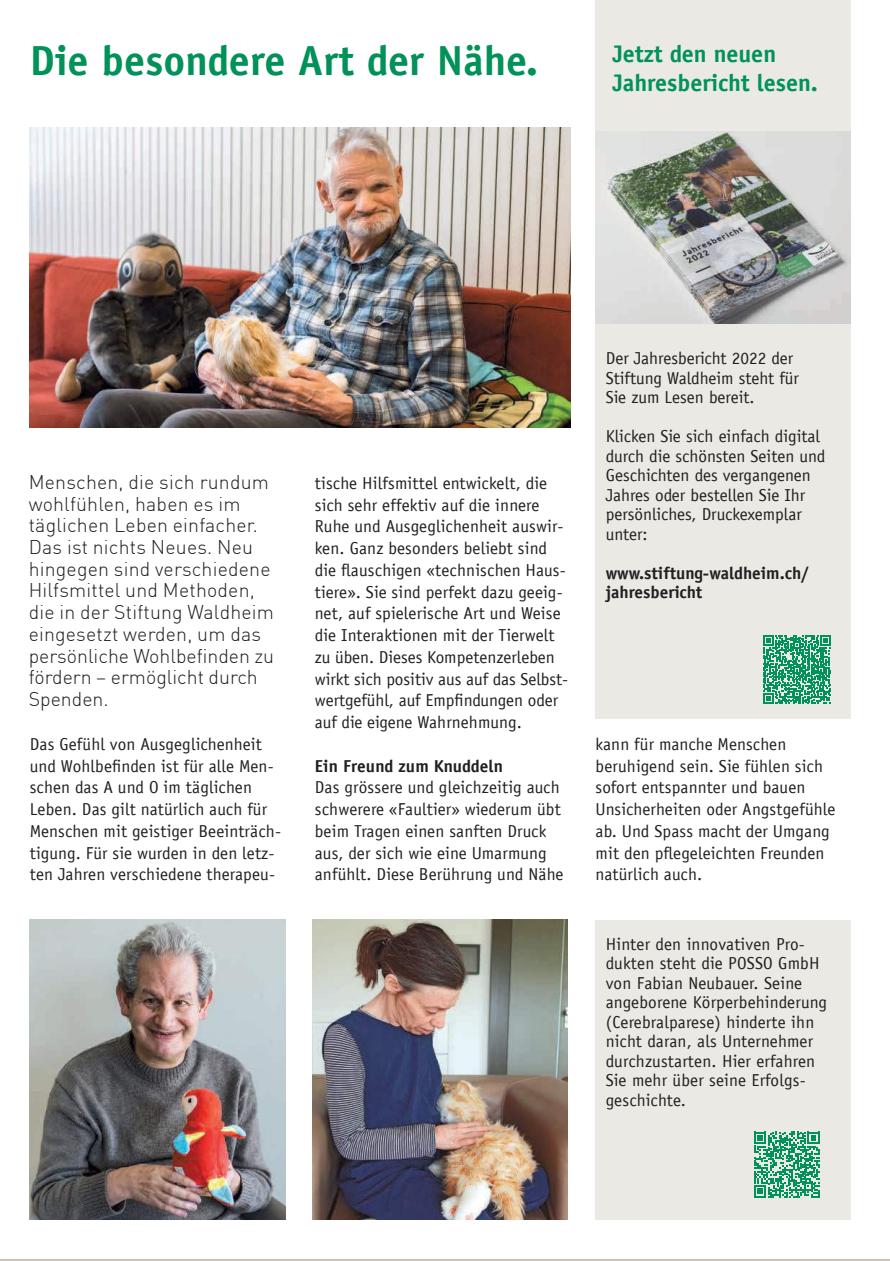
<style>
.page{position:relative;width:890px;height:1261px;background:#fff}
.page>*{position:absolute;margin:0;border:0;box-sizing:border-box;transform-origin:0 0}
.t1{font:700 42px "Officina Sans LT";letter-spacing:.005em;color:#009258}
.t2{font:700 24px/28.8px "Officina Sans LT";color:#009258}
.t3{font:300 19.5px/21.8px "DIN";letter-spacing:.01em;color:#221f1f}
.t4{font:17.25px/21.8px "Officina Sans LT";letter-spacing:.01em;color:#221f1f}
.t5{font:700 17.25px/19.5px "Officina Sans LT";color:#221f1f}
</style>
<div class="page">
<hr style="left:0;top:1259px;width:890px;height:2px;background:#cac2b3">
<div style="left:595px;top:0;width:255px;height:719px;background:#eae9e4"></div>
<img style="left:30px;top:128px;width:540px;height:300px">
<img style="left:595px;top:132px;width:255px;height:191px">
<img style="left:30px;top:919px;width:255px;height:300px">
<div style="left:595px;top:919px;width:255px;height:300px;background:#eae9e4"></div>
<img style="left:313px;top:919px;width:255px;height:300px">
<svg style="left:763px;top:635px;width:68px;height:69px"></svg>
<svg style="left:754px;top:1131px;width:65px;height:66px"></svg>
<h1 class="t1" style="left:30px;top:45px;width:510px">Die besondere Art der N‰he.</h1>
<h2 class="t2" style="left:612px;top:42px;width:207px">Jetzt den neuen<br>Jahresbericht lesen.</h2>
<p class="t3" style="left:29px;top:473px;width:247px">Menschen, die sich rundum wohlf¸hlen, haben es im t‰glichen Leben einfacher.<br>Das ist nichts Neues. Neu hingegen sind verschiedene<br>Hilfsmittel und Methoden, die in der Stiftung Waldheim eingesetzt werden, um das persönliche Wohlbefinden zu fˆrdern ñ ermˆglicht durch<br>Spenden.</p>
<p class="t4" style="left:30px;top:735px;width:253px">Das Gef¸hl von Ausgeglichenheit und Wohlbefinden ist für alle Men&shy;schen das A und O im t‰glichen Leben. Das gilt nat¸rlich auch f¸r Menschen mit geistiger Beeintr‰ch&shy;tigung. F¸r sie wurden in den letz&shy;ten Jahren verschiedene therapeu-</p>
<p class="t4" style="left:315px;top:474px;width:255px">tische Hilfsmittel entwickelt, die sich sehr effektiv auf die innere Ruhe und Ausgeglichenheit auswir&shy;ken. Ganz besonders beliebt sind die flauschigen «technischen Haus&shy;tiereª. Sie sind perfekt dazu geeig&shy;net, auf spielerische Art und Weise die Interaktionen mit der Tierwelt zu ¸ben. Dieses Kompetenzerleben wirkt sich positiv aus auf das Selbst&shy;wertgefühl, auf Empfindungen oder auf die eigene Wahrnehmung.</p>
<p class="t5" style="left:315px;top:757px;width:190px">Ein Freund zum Knuddeln</p>
<p class="t4" style="left:315px;top:778px;width:250px">Das grˆssere und gleichzeitig auch schwerere ´Faultierª wiederum ¸bt beim Tragen einen sanften Druck aus, der sich wie eine Umarmung anf¸hlt. Diese Ber¸hrung und N‰he</p>
<p class="t4" style="left:605px;top:350px;width:195px;line-height:19.5px">Der Jahresbericht 2022 der<br>Stiftung Waldheim steht f¸r<br>Sie zum Lesen bereit.</p>
<p class="t4" style="left:605px;top:428px;width:221px;line-height:19.5px">Klicken Sie sich einfach digital durch die schˆnsten Seiten und<br>Geschichten des vergangenen<br>Jahres oder bestellen Sie Ihr persˆnliches, Druckexemplar unter:</p>
<p class="t5" style="left:605px;top:565px;width:205px">www.stiftung-waldheim.ch/ jahresbericht</p>
<p class="t4" style="left:595px;top:735px;width:241px">kann f¸r manche Menschen beruhigend sein. Sie f¸hlen sich sofort entspannter und bauen<br>Unsicherheiten oder Angstgef¸hle ab. Und Spass macht der Umgang mit den pflegeleichten Freunden nat¸rlich auch.</p>
<p class="t4" style="left:605px;top:935px;width:223px;line-height:19.5px">Hinter den innovativen Pro&shy;dukten steht die POSSO GmbH von Fabian Neubauer. Seine angeborene Kˆrperbehinderung (Cerebralparese) hinderte ihn nicht daran, als Unternehmer durchzustarten. Hier erfahren<br>Sie mehr ¸ber seine Erfolgs&shy;geschichte.</p>
</div>
